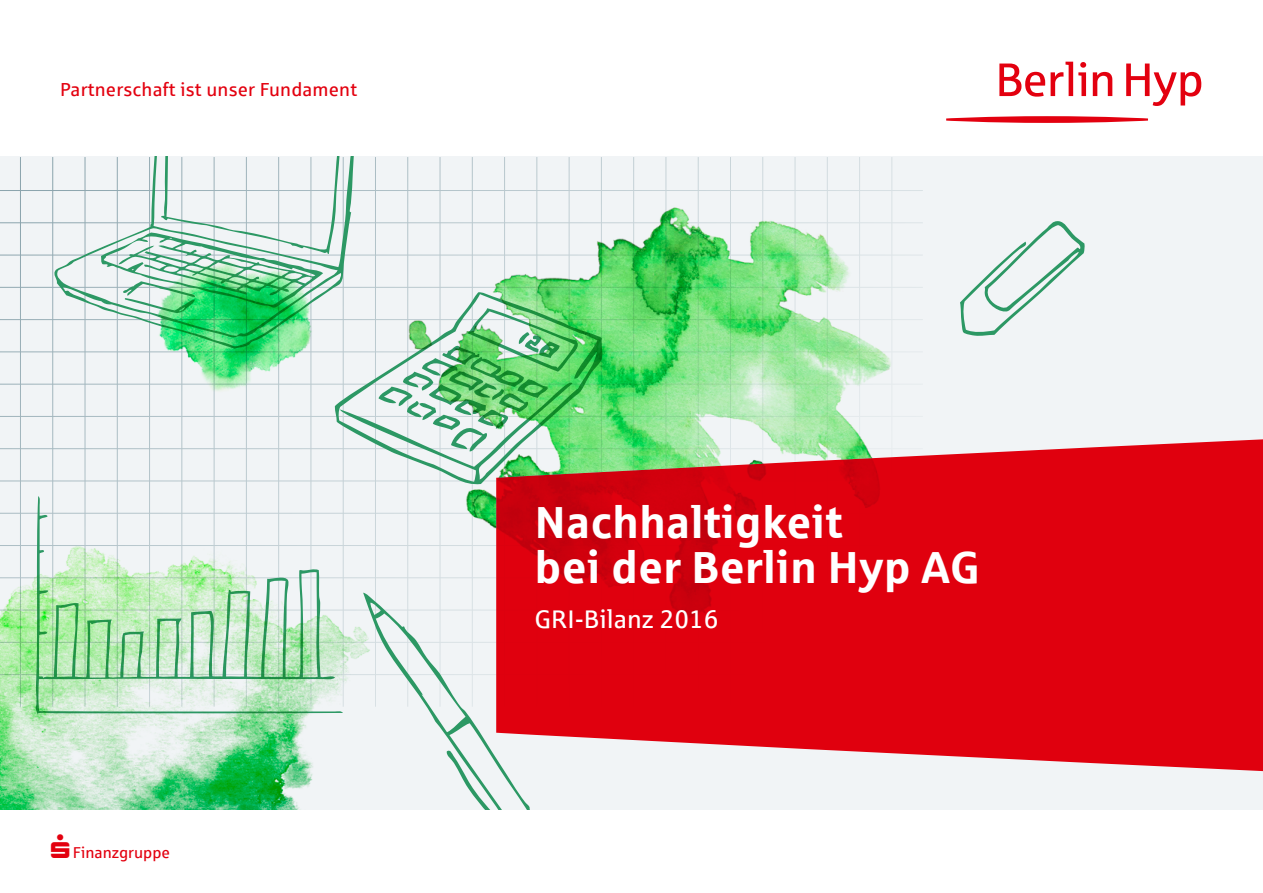
<style>
.page{position:relative;width:1263px;height:893px;background:#fff}
.page>*{position:absolute;margin:0;border:0;box-sizing:border-box;transform-origin:0 0}
.t1{font:700 45px/45px "Sparkasse Rg";color:#fff}
.t2{font:25.5px "Sparkasse Rg";color:#fff}
.t3{font:18.9px "Sparkasse Rg";letter-spacing:.01em;color:#e3000f}
.t4{font:15.75px "Sparkasse Rg";color:#e3000f}
</style>
<div class="page">
<div style="left:0;top:156px;width:1263px;height:654px;background:#f1f4f6"></div>
<hr style="left:20px;top:157px;width:1px;height:550px;background:#8ba4ad">
<hr style="left:52px;top:157px;width:1px;height:550px;background:#8ba4ad">
<hr style="left:85px;top:157px;width:1px;height:550px;background:#8ba4ad">
<hr style="left:117px;top:157px;width:1px;height:550px;background:#8ba4ad">
<hr style="left:149px;top:157px;width:1px;height:550px;background:#8ba4ad">
<hr style="left:182px;top:157px;width:1px;height:550px;background:#8ba4ad">
<hr style="left:214px;top:157px;width:1px;height:550px;background:#8ba4ad">
<hr style="left:246px;top:157px;width:1px;height:550px;background:#8ba4ad">
<hr style="left:278px;top:157px;width:1px;height:550px;background:#8ba4ad">
<hr style="left:311px;top:157px;width:1px;height:550px;background:#8ba4ad">
<hr style="left:343px;top:157px;width:1px;height:550px;background:#8ba4ad">
<hr style="left:375px;top:157px;width:1px;height:550px;background:#8ba4ad">
<hr style="left:407px;top:157px;width:1px;height:550px;background:#8ba4ad">
<hr style="left:440px;top:157px;width:1px;height:550px;background:#8ba4ad">
<hr style="left:472px;top:157px;width:1px;height:550px;background:#8ba4ad">
<hr style="left:504px;top:157px;width:1px;height:550px;background:#8ba4ad">
<hr style="left:537px;top:157px;width:1px;height:550px;background:#8ba4ad">
<hr style="left:569px;top:157px;width:1px;height:550px;background:#8ba4ad">
<hr style="left:601px;top:157px;width:1px;height:550px;background:#8ba4ad">
<hr style="left:633px;top:157px;width:1px;height:550px;background:#8ba4ad">
<hr style="left:666px;top:157px;width:1px;height:550px;background:#8ba4ad">
<hr style="left:698px;top:157px;width:1px;height:550px;background:#8ba4ad">
<hr style="left:730px;top:157px;width:1px;height:550px;background:#8ba4ad">
<hr style="left:762px;top:157px;width:1px;height:550px;background:#8ba4ad">
<hr style="left:0;top:190px;width:923px;height:1px;background:#8ba4ad">
<hr style="left:0;top:223px;width:923px;height:1px;background:#8ba4ad">
<hr style="left:0;top:255px;width:923px;height:1px;background:#8ba4ad">
<hr style="left:0;top:287px;width:923px;height:1px;background:#8ba4ad">
<hr style="left:0;top:319px;width:923px;height:1px;background:#8ba4ad">
<hr style="left:0;top:352px;width:923px;height:1px;background:#8ba4ad">
<hr style="left:0;top:384px;width:923px;height:1px;background:#8ba4ad">
<hr style="left:0;top:416px;width:923px;height:1px;background:#8ba4ad">
<hr style="left:0;top:448px;width:923px;height:1px;background:#8ba4ad">
<hr style="left:0;top:481px;width:923px;height:1px;background:#8ba4ad">
<hr style="left:0;top:513px;width:923px;height:1px;background:#8ba4ad">
<hr style="left:0;top:545px;width:923px;height:1px;background:#8ba4ad">
<hr style="left:0;top:577px;width:923px;height:1px;background:#8ba4ad">
<hr style="left:795px;top:157px;width:1px;height:550px;background:#8ba4ad">
<hr style="left:827px;top:157px;width:1px;height:550px;background:#8ba4ad">
<hr style="left:859px;top:157px;width:1px;height:550px;background:#8ba4ad">
<hr style="left:892px;top:157px;width:1px;height:550px;background:#8ba4ad">
<svg style="left:52px;top:156px;width:308px;height:193px;fill:#f1f4f6"></svg>
<svg style="left:100px;top:156px;width:241px;height:158px"></svg>
<svg style="left:35px;top:496px;width:308px;height:34px;fill:#f1f4f6"></svg>
<svg style="left:373px;top:593px;width:164px;height:217px"></svg>
<svg style="left:335px;top:292px;width:68px;height:194px;fill:#f1f4f6"></svg>
<svg style="left:378px;top:308px;width:25px;height:144px"></svg>
<svg style="left:960px;top:220px;width:125px;height:116px"></svg>
<img style="left:146px;top:253px;width:178px;height:147px">
<img style="left:0;top:530px;width:373px;height:280px">
<img style="left:403px;top:160px;width:494px;height:495px">
<svg style="left:496px;top:439px;width:767px;height:333px;background:#dc1b25"></svg>
<svg style="left:999px;top:62px;width:202px;height:44px"></svg>
<svg style="left:946px;top:116px;width:202px;height:7px"></svg>
<p class="t3" style="left:60px;top:78px;width:298px">Partnerschaft ist unser Fundament</p>
<p class="t4" style="left:51px;top:843px;width:121px">▲ Finanzgruppe</p>
<p class="t1" style="left:535px;top:498px;width:447px">Nachhaltigkeit<br>bei der Berlin Hyp AG</p>
<p class="t2" style="left:535px;top:604px;width:185px">GRI-Bilanz 2016</p>
</div>
